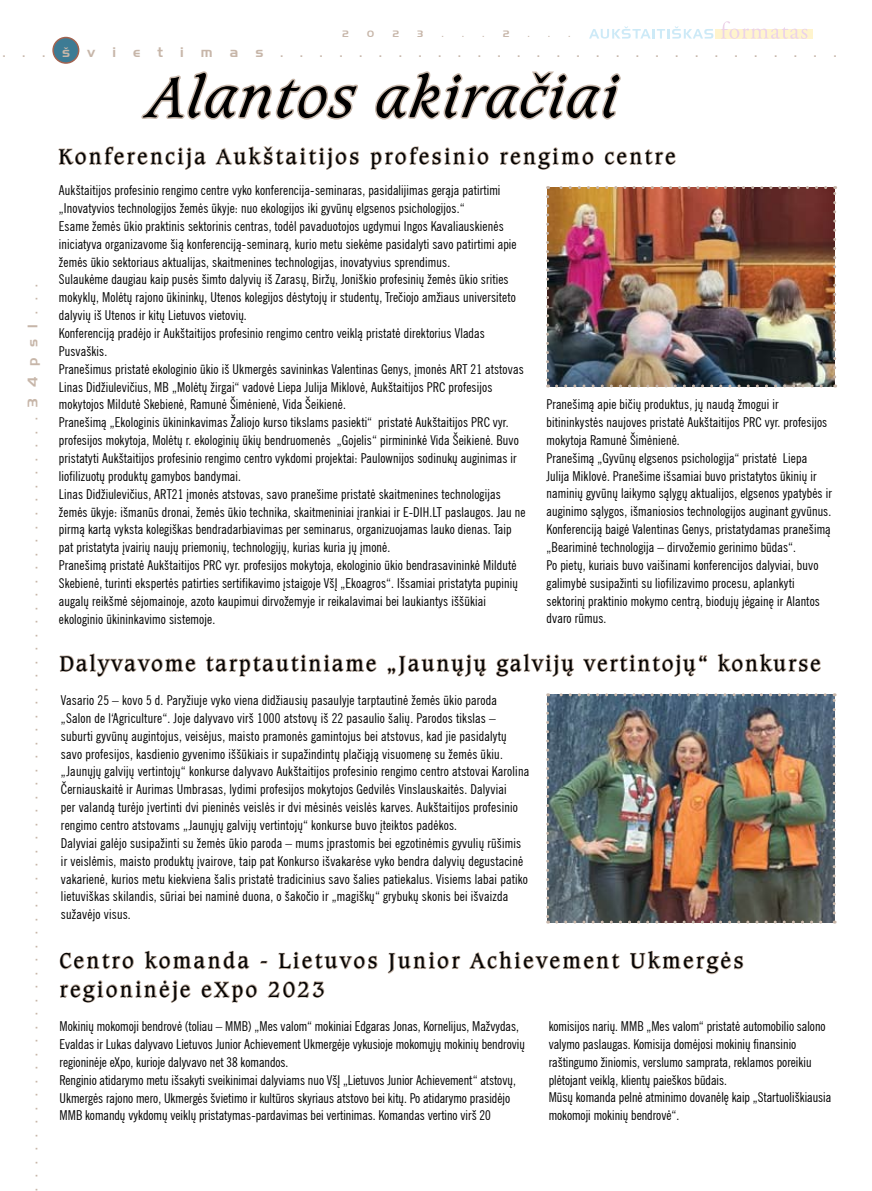
<style>
.page{position:relative;width:872px;height:1191px;background:#fff}
.page>*{position:absolute;margin:0;border:0;box-sizing:border-box;transform-origin:0 0}
.t1{font:italic 60px "Caxton TL";letter-spacing:.02em;color:#000}
.t2{font:22.5px/28.5px "Caxton TL";letter-spacing:.1em;color:#000}
.t3{font:22.5px "Caxton TL";letter-spacing:.08em;color:#000}
.t4{font:13.5px "Handel Gothic TL";letter-spacing:.805em;color:#c7b6a9}
.t5{font:condensed 13.35px/17.9px "News Gothic TL";letter-spacing:.01em;color:#000}
.t6{font:9px "Handel Gothic TL";color:#c7b6a9}
</style>
<div class="page">
<div style="left:715px;top:29px;width:97px;height:10px;background:#fff4cd"></div>
<svg style="left:589px;top:26px;width:124px;height:13px"></svg>
<svg style="left:721px;top:21px;width:86px;height:18px"></svg>
<div style="left:53px;top:38px;width:26px;height:25px;background:#3d7b94;border-radius:50%"></div>
<div style="left:52px;top:37px;width:27px;height:27px;border:2px solid #a36350;border-radius:50%"></div>
<svg style="left:141px;top:71px;width:217px;height:49px"></svg>
<svg style="left:375px;top:71px;width:246px;height:49px"></svg>
<svg style="left:387px;top:951px;width:74px;height:23px"></svg>
<svg style="left:469px;top:950px;width:151px;height:20px"></svg>
<svg style="left:629px;top:950px;width:115px;height:25px"></svg>
<svg style="left:59px;top:950px;width:319px;height:53px"></svg>
<svg style="left:59px;top:653px;width:137px;height:24px"></svg>
<svg style="left:205px;top:654px;width:172px;height:23px"></svg>
<svg style="left:387px;top:654px;width:100px;height:23px"></svg>
<svg style="left:496px;top:653px;width:78px;height:24px"></svg>
<svg style="left:583px;top:654px;width:125px;height:23px"></svg>
<svg style="left:717px;top:653px;width:104px;height:19px"></svg>
<svg style="left:58px;top:146px;width:148px;height:24px"></svg>
<svg style="left:215px;top:146px;width:145px;height:24px"></svg>
<svg style="left:370px;top:146px;width:119px;height:24px"></svg>
<svg style="left:500px;top:147px;width:94px;height:23px"></svg>
<svg style="left:604px;top:149px;width:72px;height:16px"></svg>
<img style="left:547px;top:187px;width:287px;height:199px">
<svg style="left:546px;top:197px;width:3px;height:190px"></svg>
<svg style="left:556px;top:384px;width:279px;height:3px"></svg>
<svg style="left:833px;top:186px;width:3px;height:191px"></svg>
<svg style="left:547px;top:186px;width:278px;height:3px"></svg>
<img style="left:547px;top:695px;width:287px;height:227px">
<svg style="left:546px;top:704px;width:3px;height:219px"></svg>
<svg style="left:556px;top:920px;width:279px;height:3px"></svg>
<svg style="left:832px;top:693px;width:3px;height:220px"></svg>
<svg style="left:547px;top:693px;width:278px;height:3px"></svg>
<p class="t6" style="left:342px;top:28px;width:8px">2</p>
<p class="t6" style="left:367px;top:28px;width:8px">0</p>
<p class="t6" style="left:393px;top:28px;width:8px">2</p>
<p class="t6" style="left:417px;top:28px;width:7px">3</p>
<p class="t6" style="left:442px;top:28px;width:3px">.</p>
<p class="t6" style="left:462px;top:28px;width:3px">.</p>
<p class="t6" style="left:482px;top:28px;width:3px">.</p>
<p class="t6" style="left:503px;top:28px;width:8px">2</p>
<p class="t6" style="left:528px;top:28px;width:3px">.</p>
<p class="t6" style="left:548px;top:28px;width:3px">.</p>
<p class="t6" style="left:568px;top:28px;width:3px">.</p>
<p class="t4" style="left:3px;top:43px;width:4px">.</p>
<p class="t4" style="left:23px;top:43px;width:4px">.</p>
<p class="t4" style="left:42px;top:43px;width:4px">.</p>
<p class="t4" style="left:62px;top:43px;width:10px">š</p>
<p class="t4" style="left:87px;top:43px;width:10px">v</p>
<p class="t4" style="left:112px;top:43px;width:5px">i</p>
<p class="t4" style="left:133px;top:43px;width:9px">e</p>
<p class="t4" style="left:157px;top:43px;width:7px">t</p>
<p class="t4" style="left:180px;top:43px;width:5px">i</p>
<p class="t4" style="left:201px;top:43px;width:13px">m</p>
<p class="t4" style="left:230px;top:43px;width:10px">a</p>
<p class="t4" style="left:255px;top:43px;width:10px">s</p>
<p class="t4" style="left:280px;top:43px;width:4px">.</p>
<p class="t4" style="left:300px;top:43px;width:4px">.</p>
<p class="t4" style="left:320px;top:43px;width:4px">.</p>
<p class="t4" style="left:340px;top:43px;width:4px">.</p>
<p class="t4" style="left:359px;top:43px;width:4px">.</p>
<p class="t4" style="left:379px;top:43px;width:4px">.</p>
<p class="t4" style="left:399px;top:43px;width:4px">.</p>
<p class="t4" style="left:419px;top:43px;width:4px">.</p>
<p class="t4" style="left:438px;top:43px;width:4px">.</p>
<p class="t4" style="left:458px;top:43px;width:4px">.</p>
<p class="t4" style="left:478px;top:43px;width:4px">.</p>
<p class="t4" style="left:498px;top:43px;width:4px">.</p>
<p class="t4" style="left:517px;top:43px;width:4px">.</p>
<p class="t4" style="left:537px;top:43px;width:4px">.</p>
<p class="t4" style="left:557px;top:43px;width:4px">.</p>
<p class="t4" style="left:577px;top:43px;width:4px">.</p>
<p class="t4" style="left:596px;top:43px;width:4px">.</p>
<p class="t4" style="left:616px;top:43px;width:4px">.</p>
<p class="t4" style="left:636px;top:43px;width:4px">.</p>
<p class="t4" style="left:656px;top:43px;width:4px">.</p>
<p class="t4" style="left:675px;top:43px;width:4px">.</p>
<p class="t4" style="left:695px;top:43px;width:4px">.</p>
<p class="t4" style="left:715px;top:43px;width:4px">.</p>
<p class="t4" style="left:735px;top:43px;width:4px">.</p>
<p class="t4" style="left:754px;top:43px;width:4px">.</p>
<p class="t4" style="left:774px;top:43px;width:4px">.</p>
<p class="t4" style="left:794px;top:43px;width:4px">.</p>
<p class="t4" style="left:814px;top:43px;width:4px">.</p>
<p class="t4" style="left:833px;top:43px;width:4px">.</p>
<h1 class="t1" style="left:149px;top:61px;width:472px">Alantos akiračiai</h1>
<p class="t4" style="left:24px;top:1190px;width:908px;rotate:-90deg">..........................................................34psl...</p>
<h2 class="t2" style="left:58px;top:142px;width:618px">Konferencija Aukštaitijos profesinio rengimo centre</h2>
<p class="t5" style="left:59px;top:181px;width:468px">Aukštaitijos profesinio rengimo centre vyko konferencija-seminaras, pasidalijimas gerąja patirtimi „Inovatyvios technologijos žemės ūkyje: nuo ekologijos iki gyvūnų elgsenos psichologijos.“<br>Esame žemės ūkio praktinis sektorinis centras, todėl pavaduotojos ugdymui Ingos Kavaliauskienės iniciatyva organizavome šią konferenciją-seminarą, kurio metu siekėme pasidalyti savo patirtimi apie žemės ūkio sektoriaus aktualijas, skaitmenines technologijas, inovatyvius sprendimus.<br>Sulaukėme daugiau kaip pusės šimto dalyvių iš Zarasų, Biržų, Joniškio profesinių žemės ūkio srities mokyklų, Molėtų rajono ūkininkų, Utenos kolegijos dėstytojų ir studentų, Trečiojo amžiaus universiteto dalyvių iš Utenos ir kitų Lietuvos vietovių.<br>Konferenciją pradėjo ir Aukštaitijos profesinio rengimo centro veiklą pristatė direktorius Vladas Pusvaškis.<br>Pranešimus pristatė ekologinio ūkio iš Ukmergės savininkas Valentinas Genys, įmonės ART 21 atstovas Linas Didžiulevičius, MB „Molėtų žirgai“ vadovė Liepa Julija Miklovė, Aukštaitijos PRC profesijos mokytojos Mildutė Skebienė, Ramunė Šimėnienė, Vida Šeikienė.<br>Pranešimą „Ekologinis ūkininkavimas Žaliojo kurso tikslams pasiekti“ pristatė Aukštaitijos PRC vyr. profesijos mokytoja, Molėtų r. ekologinių ūkių bendruomenės „Gojelis“ pirmininkė Vida Šeikienė. Buvo pristatyti Aukštaitijos profesinio rengimo centro vykdomi projektai: Paulownijos sodinukų auginimas ir liofilizuotų produktų gamybos bandymai.<br>Linas Didžiulevičius, ART21 įmonės atstovas, savo pranešime pristatė skaitmenines technologijas žemės ūkyje: išmanūs dronai, žemės ūkio technika, skaitmeniniai įrankiai ir E-DIH.LT paslaugos. Jau ne pirmą kartą vyksta kolegiškas bendradarbiavimas per seminarus, organizuojamas lauko dienas. Taip pat pristatyta įvairių naujų priemonių, technologijų, kurias kuria jų įmonė.<br>Pranešimą pristatė Aukštaitijos PRC vyr. profesijos mokytoja, ekologinio ūkio bendrasavininkė Mildutė Skebienė, turinti ekspertės patirties sertifikavimo įstaigoje VšĮ „Ekoagros“. Išsamiai pristatyta pupinių augalų reikšmė sėjomainoje, azoto kaupimui dirvožemyje ir reikalavimai bei laukiantys iššūkiai ekologinio ūkininkavimo sistemoje.</p>
<p class="t5" style="left:546px;top:395px;width:287px">Pranešimą apie bičių produktus, jų naudą žmogui ir bitininkystės naujoves pristatė Aukštaitijos PRC vyr. profesijos mokytoja Ramunė Šimėnienė.<br>Pranešimą „Gyvūnų elgsenos psichologija“ pristatė Liepa Julija Miklovė. Pranešime išsamiai buvo pristatytos ūkinių ir naminių gyvūnų laikymo sąlygų aktualijos, elgsenos ypatybės ir auginimo sąlygos, išmaniosios technologijos auginant gyvūnus.<br>Konferenciją baigė Valentinas Genys, pristatydamas pranešimą „Beariminė technologija – dirvožemio gerinimo būdas“.<br>Po pietų, kuriais buvo vaišinami konferencijos dalyviai, buvo galimybė susipažinti su liofilizavimo procesu, aplankyti sektorinį praktinio mokymo centrą, biodujų jėgainę ir Alantos dvaro rūmus.</p>
<h2 class="t3" style="left:60px;top:649px;width:763px">Dalyvavome tarptautiniame „Jaunųjų galvijų vertintojų“ konkurse</h2>
<p class="t5" style="left:61px;top:691px;width:470px">Vasario 25 – kovo 5 d. Paryžiuje vyko viena didžiausių pasaulyje tarptautinė žemės ūkio paroda „Salon de l‘Agriculture“. Joje dalyvavo virš 1000 atstovų iš 22 pasaulio šalių. Parodos tikslas – suburti gyvūnų augintojus, veisėjus, maisto pramonės gamintojus bei atstovus, kad jie pasidalytų savo profesijos, kasdienio gyvenimo iššūkiais ir supažindintų plačiąją visuomenę su žemės ūkiu. „Jaunųjų galvijų vertintojų“ konkurse dalyvavo Aukštaitijos profesinio rengimo centro atstovai Karolina Černiauskaitė ir Aurimas Umbrasas, lydimi profesijos mokytojos Gedvilės Vinslauskaitės. Dalyviai<br>per valandą turėjo įvertinti dvi pieninės veislės ir dvi mėsinės veislės karves. Aukštaitijos profesinio rengimo centro atstovams „Jaunųjų galvijų vertintojų“ konkurse buvo įteiktos padėkos.<br>Dalyviai galėjo susipažinti su žemės ūkio paroda – mums įprastomis bei egzotinėmis gyvulių rūšimis ir veislėmis, maisto produktų įvairove, taip pat Konkurso išvakarėse vyko bendra dalyvių degustacinė vakarienė, kurios metu kiekviena šalis pristatė tradicinius savo šalies patiekalus. Visiems labai patiko lietuviškas skilandis, sūriai bei naminė duona, o šakočio ir „magiškų“ grybukų skonis bei išvaizda sužavėjo visus.</p>
<h2 class="t2" style="left:60px;top:946px;width:685px">Centro komanda - Lietuvos Junior Achievement Ukmergės regioninėje eXpo 2023</h2>
<p class="t5" style="left:60px;top:1017px;width:467px">Mokinių mokomoji bendrovė (toliau – MMB) „Mes valom“ mokiniai Edgaras Jonas, Kornelijus, Mažvydas, Evaldas ir Lukas dalyvavo Lietuvos Junior Achievement Ukmergėje vykusioje mokomųjų mokinių bendrovių regioninėje eXpo, kurioje dalyvavo net 38 komandos.<br>Renginio atidarymo metu išsakyti sveikinimai dalyviams nuo VšĮ „Lietuvos Junior Achievement“ atstovų, Ukmergės rajono mero, Ukmergės švietimo ir kultūros skyriaus atstovo bei kitų. Po atidarymo prasidėjo MMB komandų vykdomų veiklų pristatymas-pardavimas bei vertinimas. Komandas vertino virš 20</p>
<p class="t5" style="left:548px;top:1017px;width:284px">komisijos narių. MMB „Mes valom“ pristatė automobilio salono valymo paslaugas. Komisija domėjosi mokinių finansinio raštingumo žiniomis, verslumo samprata, reklamos poreikiu plėtojant veiklą, klientų paieškos būdais.<br>Mūsų komanda pelnė atminimo dovanėlę kaip „Startuoliškiausia mokomoji mokinių bendrovė“.</p>
</div>
